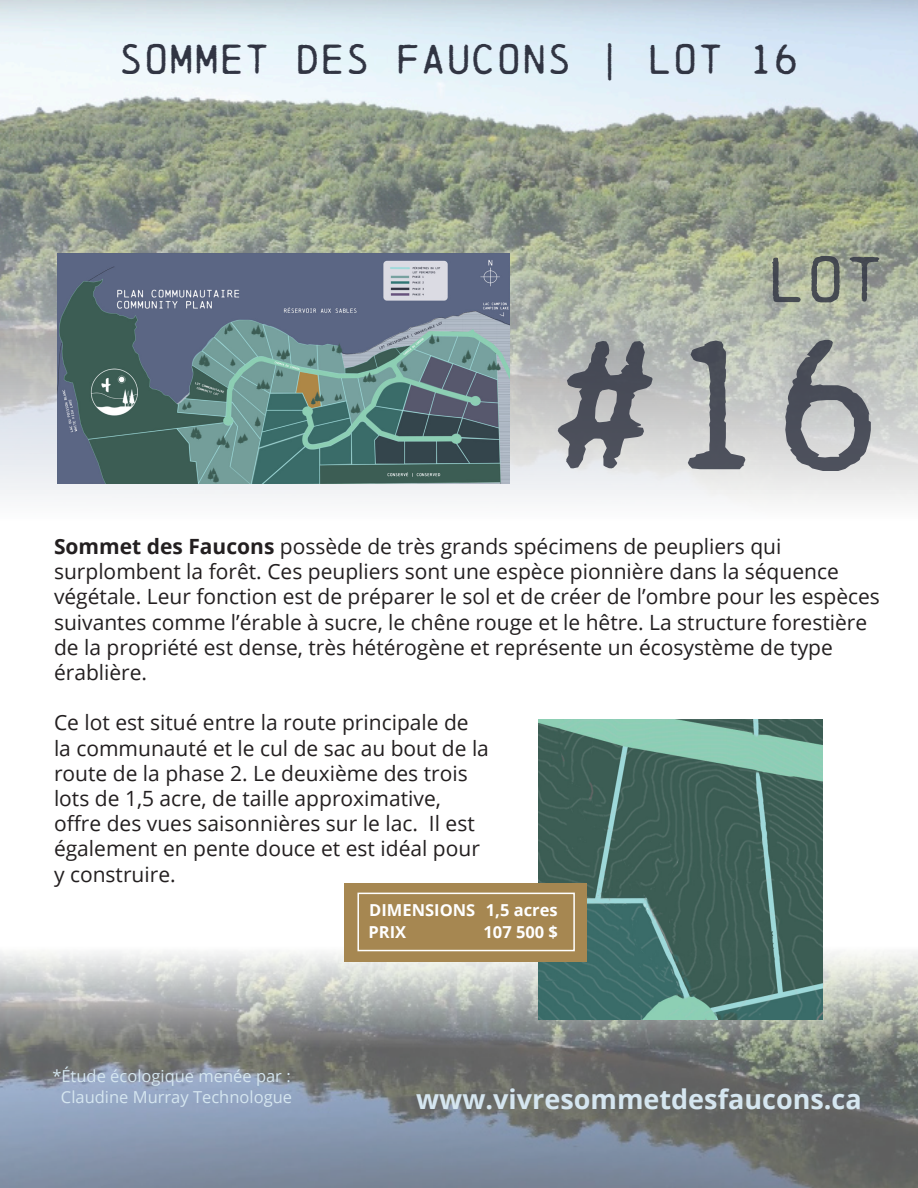
<style>
.page{position:relative;width:918px;height:1188px;background:#fff}
.page>*{position:absolute;margin:0;border:0;box-sizing:border-box;transform-origin:0 0}
.t1{font:172.5px "Chainprinter";color:#323644}
.t2{font:60px "Chainprinter";color:#323644}
.t3{font:39px "Chainprinter";color:#313543}
.t4{font:700 27px "Open Sans";color:#d5e6f0}
.Body_copy{font:21px/25.2px "Open Sans";color:#231f20}
.t5{font:16.5px/21px "Open Sans";color:#d5e6f0;text-align:center}
.t6{font:700 16.5px "Open Sans";color:#fff}
.s1{font-weight:700}
</style>
<div class="page">
<img style="left:0;top:0;width:918px;height:502px">
<img style="left:0;top:951px;width:918px;height:237px">
<img style="left:539px;top:925px;width:284px;height:95px">
<img style="left:57px;top:254px;width:453px;height:229px">
<svg style="left:538px;top:719px;width:285px;height:206px;background:#4d7369"></svg>
<div style="left:344px;top:883px;width:243px;height:78px;background:#a68751"></div>
<div style="left:357px;top:893px;width:218px;height:58px;border:2px solid #fff"></div>
<p class="t3" style="left:119px;top:35px;width:682px">SOMMET DES FAUCONS | Lot 16</p>
<h2 class="t2" style="left:767px;top:243px;width:118px">LOT</h2>
<h1 class="t1" style="left:549px;top:300px;width:336px">#16</h1>
<p class="Body_copy" style="left:54px;top:533px;width:827px"><span class="s1">Sommet des Faucons</span> possède de très grands spécimens de peupliers qui surplombent la forêt. Ces peupliers sont une espèce pionnière dans la séquence végétale. Leur fonction est de préparer le sol et de créer de l’ombre pour les espèces suivantes comme l’érable à sucre, le chêne rouge et le hêtre. La structure forestière de la propriété est dense, très hétérogène et représente un écosystème de type érablière.</p>
<p class="Body_copy" style="left:54px;top:710px;width:436px">Ce lot est situé entre la route principale de la communauté et le cul de sac au bout de la route de la phase 2. Le deuxième des trois lots de 1,5 acre, de taille approximative, offre des vues saisonnières sur le lac. Il est également en pente douce et est idéal pour y construire.</p>
<p class="t6" style="left:369px;top:899px;width:190px">DIMENSIONS 1,5 acres</p>
<p class="t6" style="left:369px;top:920px;width:39px">PRIX</p>
<p class="t6" style="left:484px;top:920px;width:76px">107 500 $</p>
<p class="t5" style="left:52px;top:1065px;width:241px">*Étude écologique menée par :<br>Claudine Murray Technologue</p>
<p class="t4" style="left:416px;top:1080px;width:447px">www.vivresommetdesfaucons.ca</p>
</div>
